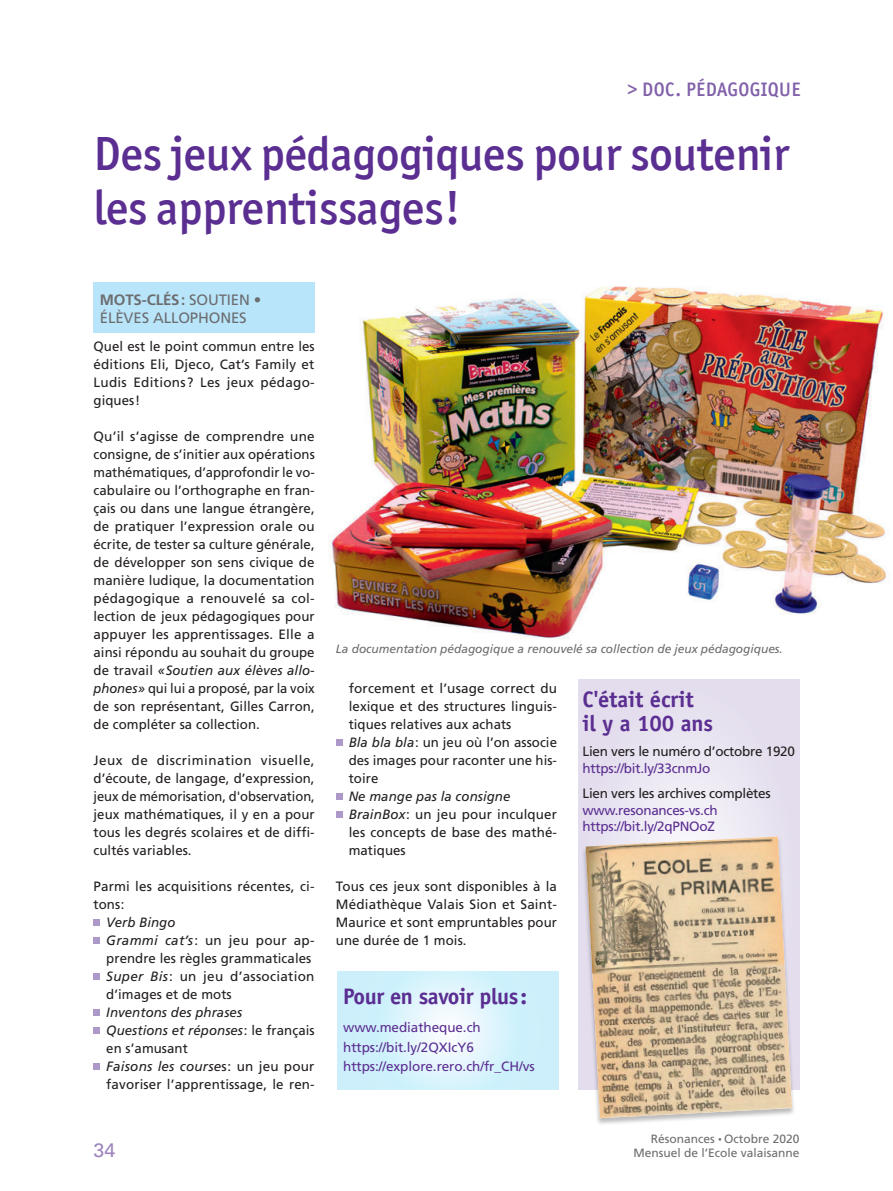
<style>
.page{position:relative;width:893px;height:1191px;background:#fff}
.page>*{position:absolute;margin:0;border:0;box-sizing:border-box;transform-origin:0 0}
.t1{font:500 48px/54px "Officina San ITC";letter-spacing:-.01em;color:#5b2e91}
.t2{font:700 22.5px/24px "Officina Sans";letter-spacing:-.005em;color:#5b2e91}
.t3{font:500 19.5px "Officina San ITC";letter-spacing:.02em;color:#8161aa}
.t4{font:19.5px "Univers LT Std";color:#9c85bd}
.t5{font:15px/18px "Frutiger";letter-spacing:-.01em;color:#6c6d70}
.t6{font:13.5px/18px "Frutiger";letter-spacing:.005em;color:#231f20}
.t7{font:13.5px/19.5px "Frutiger";letter-spacing:-.005em;color:#5b2e91}
.t8{font:13.5px "Frutiger";letter-spacing:-.02em;color:#231f20}
.t9{font:italic 12px "Frutiger";letter-spacing:-.005em;color:#6c6d70}
.t10{font:12px "Frutiger";color:#6c6d70}
.s1{font-weight:700}
.s2{font-style:italic}
.s3{font-size:7.5px}
</style>
<div class="page">
<div style="left:94px;top:283px;width:221px;height:50px;background:#b9e5fa"></div>
<div style="left:94px;top:919px;width:6px;height:7px;background:#ac99c9"></div>
<div style="left:94px;top:937px;width:6px;height:7px;background:#ac99c9"></div>
<div style="left:94px;top:973px;width:6px;height:7px;background:#ac99c9"></div>
<div style="left:94px;top:1009px;width:6px;height:7px;background:#ac99c9"></div>
<div style="left:94px;top:1027px;width:6px;height:7px;background:#ac99c9"></div>
<div style="left:94px;top:1063px;width:6px;height:7px;background:#ac99c9"></div>
<div style="left:336px;top:739px;width:6px;height:7px;background:#ac99c9"></div>
<div style="left:336px;top:793px;width:6px;height:7px;background:#ac99c9"></div>
<div style="left:336px;top:811px;width:6px;height:7px;background:#ac99c9"></div>
<img style="left:328px;top:286px;width:559px;height:353px">
<svg style="left:338px;top:971px;width:221px;height:118px;background:#d6f2fc"></svg>
<svg style="left:578px;top:679px;width:221px;height:410px;background:#e7e2ef"></svg>
<div style="left:582px;top:836px;width:214px;height:289px;background:#231f20;opacity:.3"></div>
<img style="left:586px;top:836px;width:206px;height:282px">
<h3 class="t3" style="left:628px;top:78px;width:174px">&gt; DOC. PÉDAGOGIQUE</h3>
<h1 class="t1" style="left:94px;top:127px;width:697px">Des jeux pédagogiques pour soutenir les apprentissages!</h1>
<p class="t5" style="left:100px;top:290px;width:163px"><span class="s1">MOTS-CLÉS:</span> SOUTIEN •<br>ÉLÈVES ALLOPHONES</p>
<p class="t6" style="left:94px;top:337px;width:223px;text-align:justify">Quel est le point commun entre les éditions Eli, Djeco, Cat’s Family et Ludis Editions? Les jeux pédago&shy;giques!</p>
<p class="t6" style="left:94px;top:427px;width:223px;text-align:justify">Qu’il s’agisse de comprendre une consigne, de s’initier aux opérations mathématiques, d’approfondir le vo&shy;cabulaire ou l’orthographe en fran&shy;çais ou dans une langue étrangère, de pratiquer l’expression orale ou écrite, de tester sa culture générale, de développer son sens civique de manière ludique, la documentation pédagogique a renouvelé sa col&shy;lection de jeux pédagogiques pour appuyer les apprentissages. Elle a ainsi répondu au souhait du groupe de travail <span class="s2">«Soutien aux élèves allo&shy;phones»</span> qui lui a proposé, par la voix de son représentant, Gilles Carron, de compléter sa collection.</p>
<p class="t6" style="left:94px;top:751px;width:223px;text-align:justify">Jeux de discrimination visuelle, d’écoute, de langage, d’expression, jeux de mémorisation, d'observation, jeux mathématiques, il y en a pour tous les degrés scolaires et de diffi&shy;cultés variables.</p>
<p class="t6" style="left:94px;top:877px;width:223px">Parmi les acquisitions récentes, ci&shy;tons:</p>
<p class="t6" style="left:106px;top:913px;width:210px"><span class="s2">Verb Bingo<br>Grammi cat’s</span>: un jeu pour ap&shy;prendre les règles grammaticales<br><span class="s2">Super Bis</span>: un jeu d’association d’images et de mots</p>
<p class="t6" style="left:106px;top:1003px;width:210px"><span class="s2">Inventons des phrases<br>Questions et réponses</span>: le français en s’amusant<br><span class="s2">Faisons les course</span>s: un jeu pour favoriser l’apprentissage, le ren-</p>
<p class="t9" style="left:336px;top:641px;width:448px">La documentation pédagogique a renouvelé sa collection de jeux pédagogiques.</p>
<p class="t6" style="left:349px;top:679px;width:210px">forcement et l’usage correct du lexique et des structures linguis&shy;tiques relatives aux achats<br><span class="s2">Bla bla bla</span>: un jeu où l’on associe des images pour raconter une his&shy;toire</p>
<p class="t6" style="left:349px;top:787px;width:210px"><span class="s2">Ne mange pas la consigne<br>BrainBox</span>: un jeu pour inculquer les concepts de base des mathé&shy;matiques</p>
<p class="t6" style="left:336px;top:877px;width:223px;text-align:justify">Tous ces jeux sont disponibles à la Médiathèque Valais Sion et Saint-Maurice et sont empruntables pour une durée de 1 mois.</p>
<h2 class="t2" style="left:343px;top:983px;width:185px">Pour en savoir plus:</h2>
<p class="t7" style="left:343px;top:1017px;width:193px">www.mediatheque.ch https://bit.ly/2QXIcY6 https://explore.rero.ch/fr_CH/vs</p>
<h2 class="t2" style="left:583px;top:686px;width:132px">C'était écrit<br>il y a 100 ans</h2>
<p class="t8" style="left:583px;top:743px;width:214px">Lien vers le numéro d’octobre 1920</p>
<p class="t7" style="left:583px;top:758px;width:129px">https://bit.ly/33cnmJo</p>
<p class="t8" style="left:583px;top:785px;width:190px">Lien vers les archives complètes</p>
<p class="t7" style="left:583px;top:801px;width:137px;line-height:16.5px">www.resonances-vs.ch https://bit.ly/2qPNOoZ</p>
<p class="t10" style="left:651px;top:1131px;width:150px">Résonances <span class="s3">•</span> Octobre 2020</p>
<h3 class="t4" style="left:94px;top:1138px;width:23px">34</h3>
<p class="t10" style="left:633px;top:1145px;width:168px">Mensuel de l’Ecole valaisanne</p>
</div>
